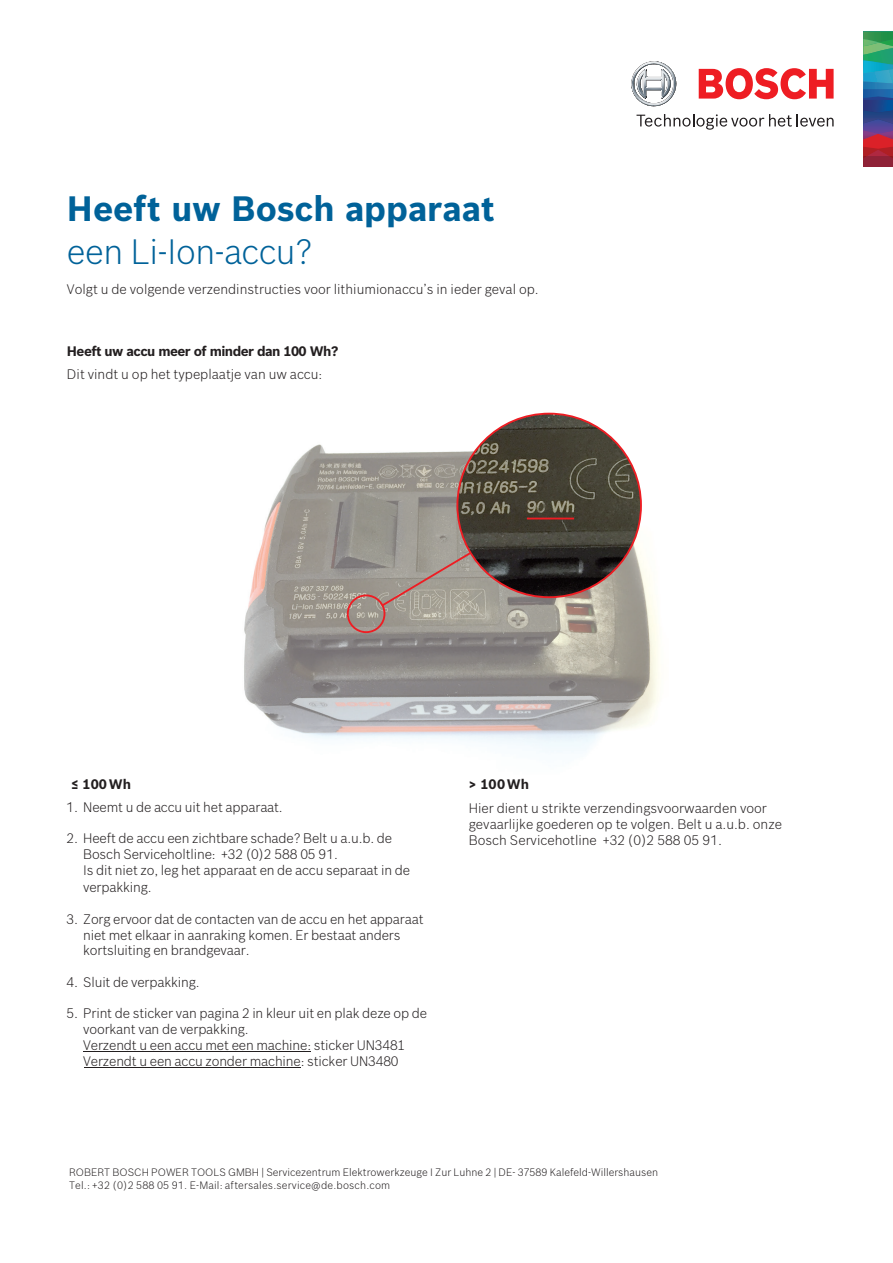
<style>
.page{position:relative;width:893px;height:1263px;background:#fff}
.page>*{position:absolute;margin:0;border:0;box-sizing:border-box;transform-origin:0 0}
.t1{font:700 34.5px "Bosch Sans";letter-spacing:-.005em;color:#006299}
.t2{font:300 34.5px "Bosch Sans";letter-spacing:-.015em;color:#006299}
.t3{font:300 13.5px/16.2px "Bosch Sans";letter-spacing:-.01em;color:#231f20}
.t4{font:700 13.5px "Bosch Sans";letter-spacing:-.04em;color:#231f20}
.t5{font:300 10.5px/13px "Bosch Sans";color:#231f20}
</style>
<div class="page">
<img style="left:244px;top:413px;width:415px;height:339px">
<img style="left:457px;top:414px;width:184px;height:183px;border-radius:92px">
<div style="left:347px;top:594px;width:38px;height:39px;border:2px solid #ee1d23;border-radius:50%"></div>
<svg style="left:380px;top:550px;width:93px;height:58px;background:#a69a91"></svg>
<hr style="left:527px;top:518px;width:47px;height:1px;background:#ee1d23">
<hr style="left:84px;top:1067px;width:216px;height:1px;background:#231f20">
<hr style="left:84px;top:1051px;width:227px;height:1px;background:#231f20">
<svg style="left:863px;top:32px;width:30px;height:134px;background:#4e657b"></svg>
<svg style="left:631px;top:61px;width:45px;height:45px"></svg>
<svg style="left:699px;top:68px;width:135px;height:31px"></svg>
<svg style="left:636px;top:114px;width:198px;height:16px"></svg>
<h1 class="t1" style="left:67px;top:182px;width:429px">Heeft uw Bosch apparaat</h1>
<h1 class="t2" style="left:67px;top:227px;width:247px">een Li-Ion-accu?</h1>
<p class="t3" style="left:67px;top:281px;width:473px">Volgt u de volgende verzendinstructies voor lithiumionaccu’s in ieder geval op.</p>
<p class="t4" style="left:67px;top:341px;width:273px">Heeft uw accu meer of minder dan 100 Wh?</p>
<p class="t3" style="left:67px;top:365px;width:257px">Dit vindt u op het typeplaatje van uw accu:</p>
<p class="t4" style="left:71px;top:773px;width:61px">≤ 100 Wh</p>
<p class="t3" style="left:66px;top:798px;width:218px">1. Neemt u de accu uit het apparaat.</p>
<p class="t3" style="left:83px;top:830px;width:328px;text-indent:-17px">2. Heeft de accu een zichtbare schade? Belt u a.u.b. de Bosch Serviceholtline: +32 (0)2 588 05 91.<br>Is dit niet zo, leg het apparaat en de accu separaat in de verpakking.</p>
<p class="t3" style="left:83px;top:911px;width:342px;line-height:15.6px;text-indent:-17px">3. Zorg ervoor dat de contacten van de accu en het apparaat niet met elkaar in aanraking komen. Er bestaat anders kortsluiting en brandgevaar.</p>
<p class="t3" style="left:66px;top:973px;width:135px">4. Sluit de verpakking.</p>
<p class="t3" style="left:83px;top:1004px;width:346px;text-indent:-17px">5. Print de sticker van pagina 2 in kleur uit en plak deze op de voorkant van de verpakking.<br>Verzendt u een accu met een machine: sticker UN3481<br>Verzendt u een accu zonder machine: sticker UN3480</p>
<p class="t4" style="left:469px;top:773px;width:62px">&gt; 100 Wh</p>
<p class="t3" style="left:469px;top:799px;width:315px">Hier dient u strikte verzendingsvoorwaarden voor gevaarlijke goederen op te volgen. Belt u a.u.b. onze<br>Bosch Servicehotline +32 (0)2 588 05 91.</p>
<p class="t5" style="left:69px;top:1165px;width:590px">ROBERT BOSCH POWER TOOLS GMBH | Servicezentrum Elektrowerkzeuge I Zur Luhne 2 | DE- 37589 Kalefeld-Willershausen<br>Tel.: +32 (0)2 588 05 91. E-Mail: aftersales.service@de.bosch.com</p>
</div>
